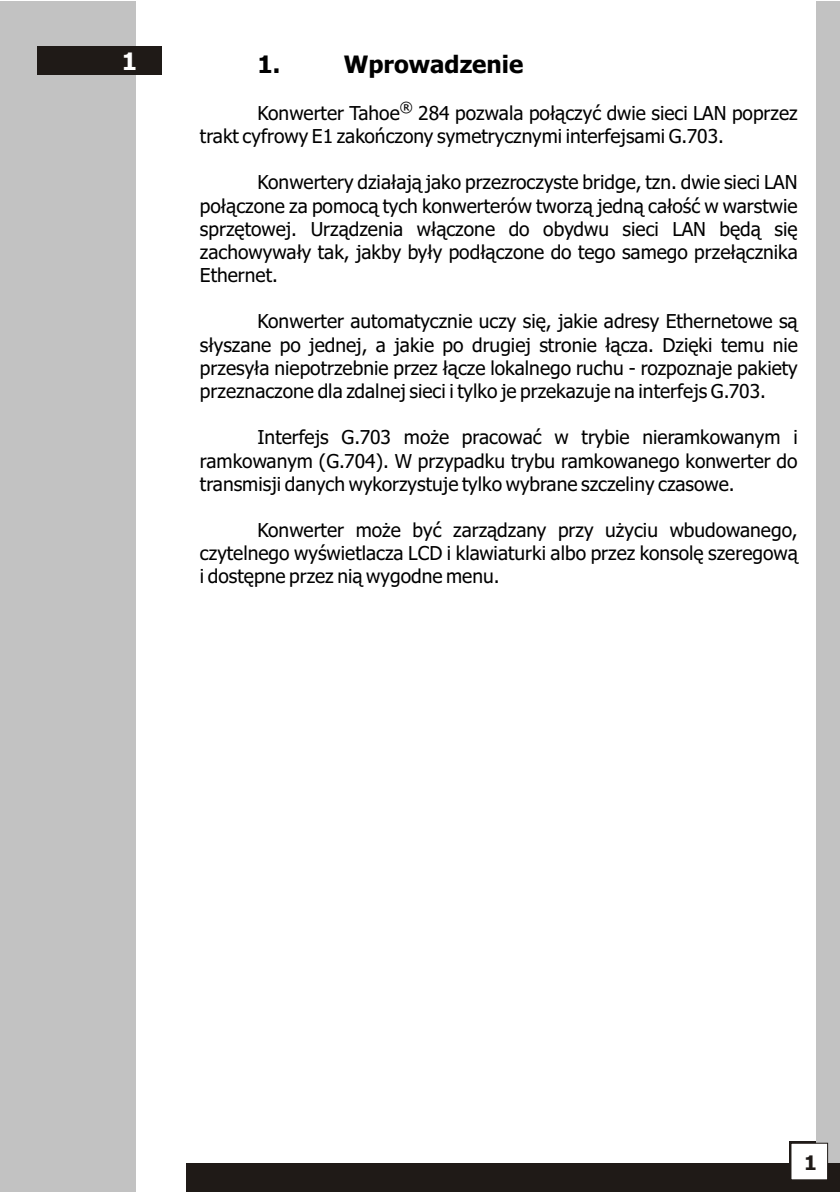
<style>
.page{position:relative;width:840px;height:1192px;background:#fff}
.page>*{position:absolute;margin:0;border:0;box-sizing:border-box;transform-origin:0 0}
.t1{font:700 24px "Tahoma";color:#000}
.t2{font:700 24px "Tahoma";color:#fff}
.t3{font:700 20px "Tahoma";color:#1f1a17}
.t4{font:19.2px/23.2px "Tahoma";color:#000;text-align:justify}
.t5{font:14px "Tahoma";color:#000}
</style>
<div class="page">
<div style="left:789px;top:1141px;width:46px;height:47px;background:#1f1a17"></div>
<div style="left:0;top:1px;width:136px;height:1191px;background:#c2c2c2"></div>
<div style="left:816px;top:1px;width:24px;height:1191px;background:#c2c2c2"></div>
<div style="left:187px;top:1164px;width:653px;height:28px;background:#1f1a17"></div>
<div style="left:791px;top:1143px;width:37px;height:37px;background:#fff;border:1px solid #1f1a17"></div>
<div style="left:38px;top:47px;width:124px;height:28px;background:#1f1a17"></div>
<p class="t2" style="left:122px;top:51px;width:17px">1</p>
<p class="t1" style="left:257px;top:54px;width:24px">1.</p>
<p class="t1" style="left:344px;top:54px;width:181px">Wprowadzenie</p>
<p class="t5" style="left:400px;top:101px;width:15px">®</p>
<p class="t4" style="left:200px;top:103px;width:599px;text-indent:58px">Konwerter Tahoe 284 pozwala po³¹czyæ dwie sieci LAN poprzez trakt cyfrowy E1 zakoñczony symetrycznymi interfejsami G.703.</p>
<p class="t4" style="left:200px;top:172px;width:600px;text-indent:58px">Konwertery dzia³aj¹ jako przezroczyste bridge, tzn. dwie sieci LAN po³¹czone za pomoc¹ tych konwerterów tworz¹ jedn¹ ca³oœæ w warstwie sprzêtowej. Urz¹dzenia w³¹czone do obydwu sieci LAN bêd¹ siê zachowywa³y tak, jakby by³y pod³¹czone do tego samego prze³¹cznika Ethernet.</p>
<p class="t4" style="left:200px;top:312px;width:600px;text-indent:58px">Konwerter automatycznie uczy siê, jakie adresy Ethernetowe s¹ s³yszane po jednej, a jakie po drugiej stronie ³¹cza. Dziêki temu nie przesy³a niepotrzebnie przez ³¹cze lokalnego ruchu - rozpoznaje pakiety przeznaczone dla zdalnej sieci i tylko je przekazuje na interfejs G.703.</p>
<p class="t4" style="left:200px;top:427px;width:599px;text-indent:58px">Interfejs G.703 mo¿e pracowaæ w trybie nieramkowanym i ramkowanym (G.704). W przypadku trybu ramkowanego konwerter do transmisji danych wykorzystuje tylko wybrane szczeliny czasowe.</p>
<p class="t4" style="left:200px;top:520px;width:599px;text-indent:58px">Konwerter mo¿e byæ zarz¹dzany przy u¿yciu wbudowanego, czytelnego wyœwietlacza LCD i klawiaturki albo przez konsolê szeregow¹ i dostêpne przez ni¹ wygodne menu.</p>
<p class="t3" style="left:804px;top:1155px;width:14px">1</p>
</div>
